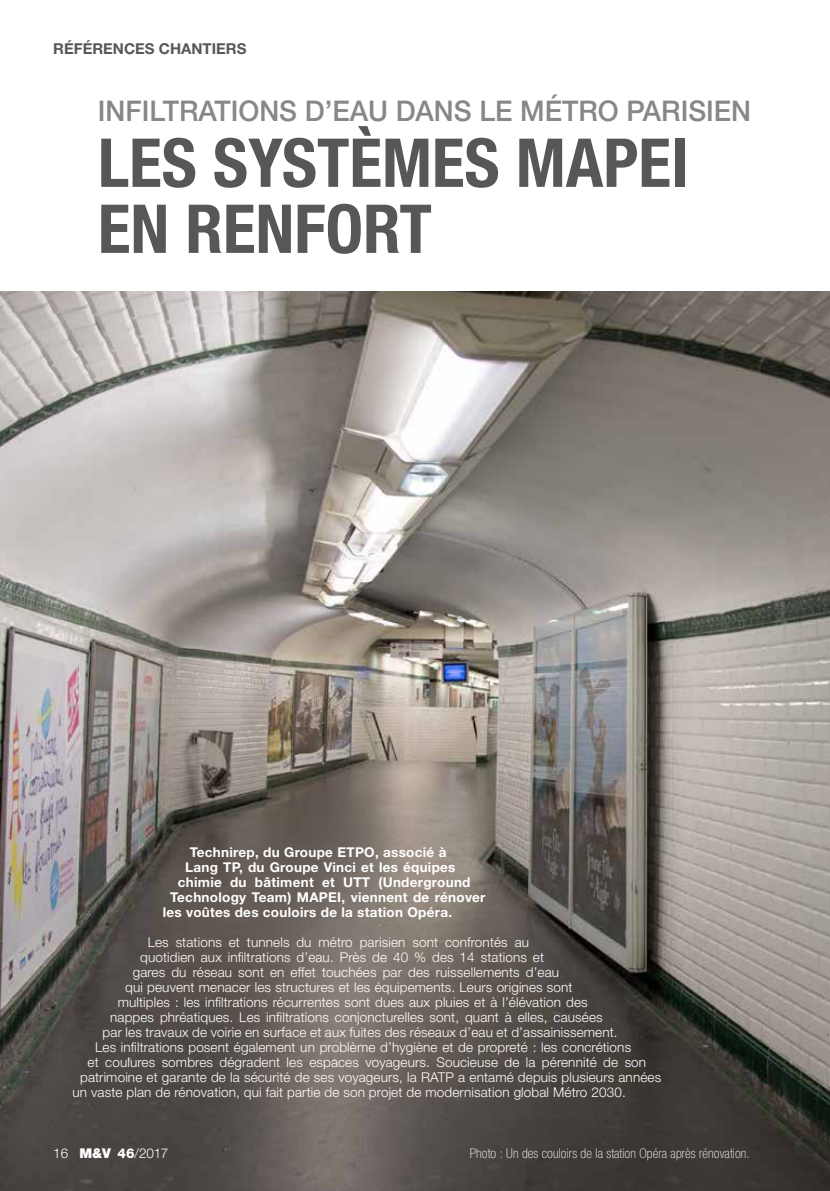
<style>
.page{position:relative;width:830px;height:1191px;background:#fff}
.page>*{position:absolute;margin:0;border:0;box-sizing:border-box;transform-origin:0 0}
.t1{font:700 condensed 67.5px/66px "Helvetica Neue LT Std";color:#575756}
.t2{font:500 28.5px "Helvetica Neue LT Std";color:#878787}
.t3{font:700 15px "Helvetica Neue LT Std";color:#575756}
.t4{font:300 13.5px "Helvetica Neue LT Std";letter-spacing:.01em;color:#fff}
.t5{font:700 13.5px "Helvetica Neue LT Std";letter-spacing:.02em;color:#fff}
.t6{font:100 condensed 13.5px "Helvetica Neue LT Std";letter-spacing:.01em;color:#fff}
.s1{font-weight:900}
.s2{font-weight:800}
</style>
<div class="page">
<img style="left:0;top:291px;width:829px;height:900px">
<p class="t3" style="left:53px;top:39px;width:195px">RÉFÉRENCES CHANTIERS</p>
<h2 class="t2" style="left:98px;top:94px;width:654px">INFILTRATIONS D’EAU DANS LE MÉTRO PARISIEN</h2>
<h1 class="t1" style="left:98px;top:129px;width:591px">LES SYSTÈMES MAPEI<br>EN RENFORT</h1>
<p class="t5" style="left:190px;top:843px;width:258px">Technirep, du Groupe ETPO, associé à</p>
<p class="t5" style="left:185px;top:858px;width:271px">Lang TP, du Groupe Vinci et les équipes</p>
<p class="t5" style="left:178px;top:873px;width:294px">chimie du bâtiment et UTT (Underground</p>
<p class="t5" style="left:170px;top:888px;width:316px">Technology Team) MAPEI, viennent de rénover</p>
<p class="t5" style="left:163px;top:903px;width:291px">les voûtes des couloirs de la station Opéra.</p>
<p class="t4" style="left:148px;top:933px;width:383px">Les stations et tunnels du métro parisien sont confrontés au</p>
<p class="t4" style="left:140px;top:948px;width:405px">quotidien aux infiltrations d’eau. Près de 40 % des 14 stations et</p>
<p class="t4" style="left:133px;top:963px;width:428px">gares du réseau sont en effet touchées par des ruissellements d’eau</p>
<p class="t4" style="left:125px;top:978px;width:448px">qui peuvent menacer les structures et les équipements. Leurs origines sont</p>
<p class="t4" style="left:118px;top:993px;width:471px">multiples : les infiltrations récurrentes sont dues aux pluies et à l’élévation des</p>
<p class="t4" style="left:110px;top:1008px;width:494px">nappes phréatiques. Les infiltrations conjoncturelles sont, quant à elles, causées</p>
<p class="t4" style="left:103px;top:1023px;width:516px">par les travaux de voirie en surface et aux fuites des réseaux d’eau et d’assainissement.</p>
<p class="t4" style="left:95px;top:1038px;width:537px">Les infiltrations posent également un problème d’hygiène et de propreté : les concrétions</p>
<p class="t4" style="left:88px;top:1053px;width:560px">et coulures sombres dégradent les espaces voyageurs. Soucieuse de la pérennité de son</p>
<p class="t4" style="left:80px;top:1068px;width:582px">patrimoine et garante de la sécurité de ses voyageurs, la RATP a entamé depuis plusieurs années</p>
<p class="t4" style="left:73px;top:1083px;width:554px">un vaste plan de rénovation, qui fait partie de son projet de modernisation global Métro 2030.</p>
<p class="t4" style="left:53px;top:1145px;width:117px">16 <span class="s1">M&amp;V</span> <span class="s2">46</span>/2017</p>
<p class="t6" style="left:469px;top:1145px;width:281px">Photo : Un des couloirs de la station Opéra après rénovation.</p>
</div>
